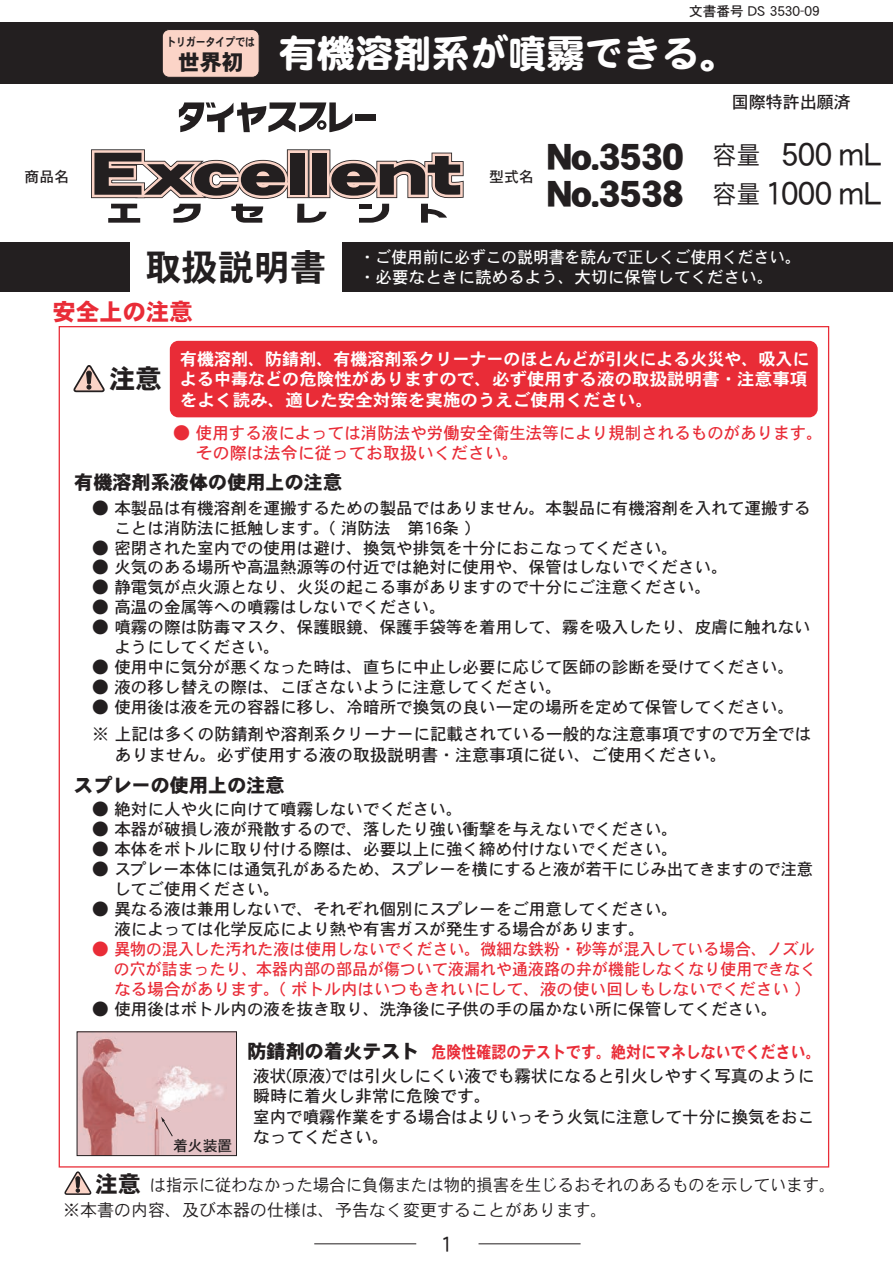
<style>
.page{position:relative;width:893px;height:1263px;background:#fff}
.page>*{position:absolute;margin:0;border:0;box-sizing:border-box;transform-origin:0 0}
.t1{font:38.25px "DF Maru Gothic SB MP RKSJ H";color:#fff}
.t2{font:36.15px/37.7px "DFHS Gothic W9 MP RKSJ H";color:#231f20}
.t3{font:36.15px "DFHS Gothic W7 MP RKSJ H";color:#231f20}
.t4{font:31.95px/38.4px "DFHS Gothic W5 MP RKSJ H";color:#231f20;text-align:center;scale:.94 1}
.t5{font:26.25px "DFHS Gothic W9 MP RKSJ H";color:#231f20}
.t6{font:23.4px "DFHS Gothic W9 MP RKSJ H";color:#e92c37}
.t7{font:21.3px "DFHS Gothic W5 MP RKSJ H";color:#231f20;scale:.96 1}
.t8{font:19.2px "DFHS Gothic W9 MP RKSJ H";color:#231f20}
.t9{font:16.95px/20.4px "DFHS Gothic W5 MP RKSJ H";color:#231f20}
.t10{font:16.95px/20.4px "DFHS Gothic W7 MP RKSJ H";color:#fff}
.t11{font:16.95px/20.4px "DFHS Gothic W5 MP RKSJ H";color:#e92c37}
.t12{font:16.95px "DFHS Gothic W3 MP RKSJ H";color:#231f20;scale:.96 1}
.t13{font:16.95px "DFHS Gothic W7 MP RKSJ H";color:#e92c37;scale:.88 1}
.t14{font:16.95px "DFHS Gothic W3 MP RKSJ H";color:#231f20}
.t15{font:16.65px/20px "DFHS Gothic W5 MP RKSJ H";color:#231f20}
.t16{font:16.65px/20px "DFHS Gothic W5 MP RKSJ H";color:#e92c37;text-align:justify}
.t17{font:16.65px/20px "DFHS Gothic W5 MP RKSJ H";color:#fff}
.t18{font:14.85px "DFHS Gothic W5 MP RKSJ H";color:#231f20}
.t19{font:13.65px "DFHS Gothic W5 MP RKSJ H";color:#231f20}
.t20{font:11.55px "DFHS Gothic W7 MP RKSJ H";color:#231f20;scale:.85 1}
.s1{font-family:"DFHS Gothic W9 MP RKSJ H";font-size:22.05px;color:#231f20}
.s2{font-family:"DFHS Gothic W3 MP RKSJ H";font-size:25.5px}
.s3{font-family:"DFHS Gothic W9 MP RKSJ H";font-size:19.2px;color:#231f20}
.s4{font-family:"DFHS Gothic W9 MP RKSJ H";font-size:22.65px}
</style>
<div class="page">
<div style="left:0;top:22px;width:893px;height:62px;background:#231f20"></div>
<div style="left:170px;top:341px;width:648px;height:76px;background:#e92c37;border-radius:9px"></div>
<div style="left:0;top:242px;width:129px;height:50px;background:#231f20"></div>
<div style="left:342px;top:242px;width:551px;height:50px;background:#231f20"></div>
<img style="left:79px;top:1033px;width:156px;height:121px">
<div style="left:77px;top:1031px;width:160px;height:125px;border:1px solid #231f20"></div>
<svg style="left:161px;top:1117px;width:12px;height:20px"></svg>
<svg style="left:73px;top:365px;width:32px;height:28px"></svg>
<svg style="left:64px;top:1171px;width:28px;height:24px"></svg>
<hr style="left:314px;top:1243px;width:102px;height:1px;background:#231f20">
<hr style="left:478px;top:1243px;width:103px;height:1px;background:#231f20">
<div style="left:162px;top:30px;width:97px;height:47px;background:#fbd4c7;border-radius:7px"></div>
<div style="left:162px;top:29px;width:97px;height:49px;border:1px solid #231f20;border-radius:7px"></div>
<svg style="left:91px;top:149px;width:373px;height:74px"></svg>
<svg style="left:179px;top:102px;width:173px;height:30px"></svg>
<div style="left:355px;top:114px;width:21px;height:7px;background:#231f20"></div>
<p class="t19" style="left:689px;top:4px;width:132px">文書番号 DS 3530-09</p>
<h1 class="t1" style="left:178px;top:34px;width:562px"><span class="s1">世界初</span> 有機溶剤系が噴霧できる。</h1>
<p class="t20" style="left:166px;top:36px;width:106px">トリガータイプでは</p>
<p class="t9" style="left:732px;top:91px;width:121px">国際特許出願済</p>
<p class="t18" style="left:25px;top:169px;width:46px">商品名</p>
<p class="t18" style="left:489px;top:169px;width:46px">型式名</p>
<h2 class="t2" style="left:547px;top:138px;width:215px">No.3530 <sup>容量<br></sup>No.3538 <span class="s2">容量</span></h2>
<h3 class="t4" style="left:764px;top:136px;width:126px">500 mL<br>1000 mL</h3>
<h2 class="t3" style="left:145px;top:249px;width:182px">取扱説明書</h2>
<p class="t17" style="left:359px;top:247px;width:444px">・ご使用前に必ずこの説明書を読んで正しくご使用ください。・必要なときに読めるよう、大切に保管してください。</p>
<h3 class="t6" style="left:53px;top:300px;width:142px">安全上の注意</h3>
<h3 class="t5" style="left:109px;top:366px;width:54px">注意</h3>
<p class="t10" style="left:180px;top:348px;width:631px">有機溶剤、防錆剤、有機溶剤系クリーナーのほとんどが引火による火災や、吸入による中毒などの危険性がありますので、必ず使用する液の取扱説明書・注意事項をよく読み、適した安全対策を実施のうえご使用ください。</p>
<p class="t11" style="left:173px;top:422px;width:651px">● 使用する液によっては消防法や労働安全衛生法等により規制されるものがあります。　 その際は法令に従ってお取扱いください。</p>
<p class="t8" style="left:74px;top:473px;width:269px">有機溶剤系液体の使用上の注意</p>
<p class="t15" style="left:92px;top:498px;width:720px">● 本製品は有機溶剤を運搬するための製品ではありません。本製品に有機溶剤を入れて運搬する　 ことは消防法に抵触します。( 消防法　第16条 )</p>
<p class="t15" style="left:92px;top:537px;width:587px">● 密閉された室内での使用は避け、換気や排気を十分におこなってください。</p>
<p class="t15" style="left:92px;top:557px;width:637px">● 火気のある場所や高温熱源等の付近では絶対に使用や、保管はしないでください。</p>
<p class="t15" style="left:92px;top:577px;width:621px">● 静電気が点火源となり、火災の起こる事がありますので十分にご注意ください。</p>
<p class="t15" style="left:92px;top:597px;width:355px">● 高温の金属等への噴霧はしないでください。</p>
<p class="t15" style="left:92px;top:617px;width:720px">● 噴霧の際は防毒マスク、保護眼鏡、保護手袋等を着用して、霧を吸入したり、皮膚に触れない　 ようにしてください。</p>
<p class="t15" style="left:92px;top:657px;width:703px">● 使用中に気分が悪くなった時は、直ちに中止し必要に応じて医師の診断を受けてください。</p>
<p class="t15" style="left:92px;top:677px;width:471px">● 液の移し替えの際は、こぼさないように注意してください。</p>
<p class="t15" style="left:92px;top:697px;width:703px">● 使用後は液を元の容器に移し、冷暗所で換気の良い一定の場所を定めて保管してください。</p>
<p class="t9" style="left:92px;top:724px;width:721px">※ 上記は多くの防錆剤や溶剤系クリーナーに記載されている一般的な注意事項ですので万全では　 ありません。必ず使用する液の取扱説明書・注意事項に従い、ご使用ください。</p>
<p class="t8" style="left:74px;top:775px;width:212px">スプレーの使用上の注意</p>
<p class="t15" style="left:92px;top:799px;width:388px">● 絶対に人や火に向けて噴霧しないでください。　</p>
<p class="t15" style="left:92px;top:819px;width:587px">● 本器が破損し液が飛散するので、落したり強い衝撃を与えないでください。</p>
<p class="t15" style="left:92px;top:839px;width:587px">● 本体をボトルに取り付ける際は、必要以上に強く締め付けないでください。</p>
<p class="t15" style="left:92px;top:859px;width:722px">● スプレー本体には通気孔があるため、スプレーを横にすると液が若干にじみ出てきますので注意　 してご使用ください。</p>
<p class="t15" style="left:92px;top:899px;width:587px">● 異なる液は兼用しないで、それぞれ個別にスプレーをご用意してください。　 液によっては化学反応により熱や有害ガスが発生する場合があります。</p>
<p class="t16" style="left:92px;top:939px;width:726px">● 異物の混入した汚れた液は使用しないでください。微細な鉄粉・砂等が混入している場合、ノズル　 の穴が詰まったり、本器内部の部品が傷ついて液漏れや通液路の弁が機能しなくなり使用できなく　 なる場合があります。( ボトル内はいつもきれいにして、液の使い回しもしないでください ）</p>
<p class="t15" style="left:92px;top:999px;width:687px">● 使用後はボトル内の液を抜き取り、洗浄後に子供の手の届かない所に保管してください。</p>
<p class="t18" style="left:173px;top:1138px;width:61px">着火装置</p>
<p class="t13" style="left:248px;top:1043px;width:653px"><span class="s3">防錆剤の着火テスト</span> 危険性確認のテストです。絶対にマネしないでください。</p>
<p class="t9" style="left:253px;top:1066px;width:563px">液状(原液)では引火しにくい液でも霧状になると引火しやすく写真のように瞬時に着火し非常に危険です。<br>室内で噴霧作業をする場合はよりいっそう火気に注意して十分に換気をおこなってください。</p>
<p class="t12" style="left:95px;top:1176px;width:772px"><span class="s4">注意</span>は指示に従わなかった場合に負傷または物的損害を生じるおそれのあるものを示しています。</p>
<p class="t14" style="left:63px;top:1201px;width:546px">※本書の内容、及び本器の仕様は、予告なく変更することがあります。</p>
<p class="t7" style="left:440px;top:1233px;width:13px">1</p>
</div>
